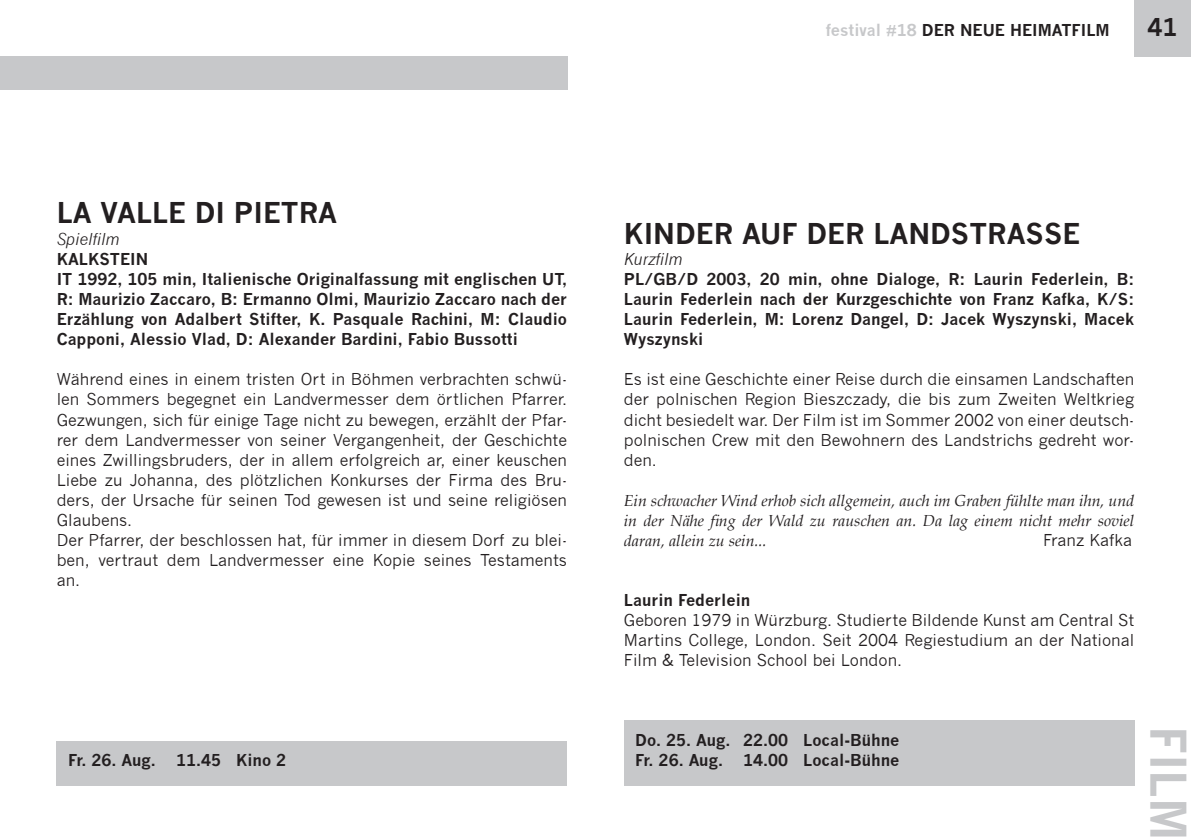
<style>
.page{position:relative;width:1191px;height:840px;background:#fff}
.page>*{position:absolute;margin:0;border:0;box-sizing:border-box;transform-origin:0 0}
.t1{font:700 48px "News Gothic";color:#c7c8ca}
.t2{font:700 28px "News Gothic";color:#231f20}
.t3{font:700 24px "News Gothic";color:#231f20}
.t4{font:16px/20px "News Gothic";color:#231f20;text-align:justify}
.t5{font:700 16px/20px "News Gothic";color:#231f20}
.t6{font:italic 16px/20px "Book Antiqua";color:#231f20;text-align:justify}
.t7{font:italic 16px "News Gothic";color:#231f20}
.s1{color:#c7c8ca}
</style>
<div class="page">
<div style="left:1134px;top:0;width:57px;height:57px;background:#c7c8ca"></div>
<div style="left:0;top:57px;width:567px;height:33px;background:#c7c8ca"></div>
<div style="left:57px;top:740px;width:510px;height:44px;background:#c7c8ca"></div>
<div style="left:624px;top:720px;width:510px;height:65px;background:#c7c8ca"></div>
<p class="t5" style="left:825px;top:20px;width:285px"><span class="s1">festival #18</span> der neue heimatfilm</p>
<h3 class="t3" style="left:1147px;top:12px;width:15px">41</h3>
<h2 class="t2" style="left:57px;top:196px;width:282px">la valle di pietra</h2>
<p class="t7" style="left:57px;top:230px;width:64px">Spielfilm</p>
<p class="t5" style="left:57px;top:249px;width:512px">kalkstein<br>IT 1992, 105 min, Italienische Originalfassung mit englischen UT, R: Maurizio Zaccaro, B: Ermanno Olmi, Maurizio Zaccaro nach der Erzählung von Adalbert Stifter, K. Pasquale Rachini, M : Claudio Capponi, Alessio Vlad, D: Alexander Bardini, Fabio Bussotti</p>
<p class="t4" style="left:57px;top:369px;width:512px;text-align:left">Während eines in einem tristen Ort in Böhmen verbrachten schwü&shy;len Sommers begegnet ein Landvermesser dem örtlichen Pfarrer.<br>Gezwungen, sich für einige Tage nicht zu bewegen, erzählt der Pfar&shy;rer dem Landvermesser von seiner Vergangenheit, der Geschichte eines Zwillingsbruders, der in allem erfolgreich ar, einer keuschen Liebe zu Johanna, des plötzlichen Konkurses der Firma des Bru&shy;ders, der Ursache für seinen Tod gewesen ist und seine religiösen Glaubens.<br>Der Pfarrer, der beschlossen hat, für immer in diesem Dorf zu blei&shy;ben, vertraut dem Landvermesser eine Kopie seines Testaments an.</p>
<p class="t5" style="left:68px;top:749px;width:102px">Fr. 26. Aug. 11</p>
<p class="t5" style="left:196px;top:749px;width:90px">.45 Kino 2</p>
<h2 class="t2" style="left:624px;top:216px;width:458px">kinder auf der landstrasse</h2>
<p class="t7" style="left:624px;top:250px;width:60px">Kurzfilm</p>
<p class="t5" style="left:624px;top:269px;width:512px;text-align:justify">PL/GB/D 2003, 20 min, ohne Dialoge, R: Laurin Federlein, B:<br>Laurin Federlein nach der Kurzgeschichte von Franz Kafka, K/S:<br>Laurin Federlein, M : Lorenz Dangel, D: Jacek Wyszynski, Macek Wyszynski</p>
<p class="t4" style="left:624px;top:369px;width:512px">Es ist eine Geschichte einer Reise durch die einsamen Landschaften der polnischen Region Bieszczady, die bis zum Zweiten Weltkrieg dicht besiedelt war. Der Film ist im Sommer 2002 von einer deutsch&shy;polnischen Crew mit den Bewohnern des Landstrichs gedreht wor&shy;den.</p>
<p class="t6" style="left:624px;top:489px;width:512px">Ein schwacher Wind erhob sich allgemein, auch im Graben fühlte man ihn, und in der Nähe fing der Wald zu rauschen an. Da lag einem nicht mehr soviel daran, allein zu sein...</p>
<p class="t4" style="left:1043px;top:529px;width:90px">Franz Kafka</p>
<p class="t5" style="left:624px;top:589px;width:128px">Laurin Federlein</p>
<p class="t4" style="left:624px;top:609px;width:512px">Geboren 1979 in Würzburg. Studierte Bildende Kunst am Central St Martins College, London. Seit 2004 Regiestudium an der National Film &amp; Television School bei London.</p>
<p class="t5" style="left:635px;top:729px;width:107px">Do. 25. Aug. 22</p>
<p class="t5" style="left:763px;top:729px;width:138px">.00 Local-Bühne</p>
<p class="t5" style="left:635px;top:749px;width:103px">Fr. 26. Aug. 14</p>
<p class="t5" style="left:763px;top:749px;width:138px">.00 Local-Bühne</p>
<h1 class="t1" style="left:1197px;top:725px;width:116px;rotate:90deg">film</h1>
</div>
